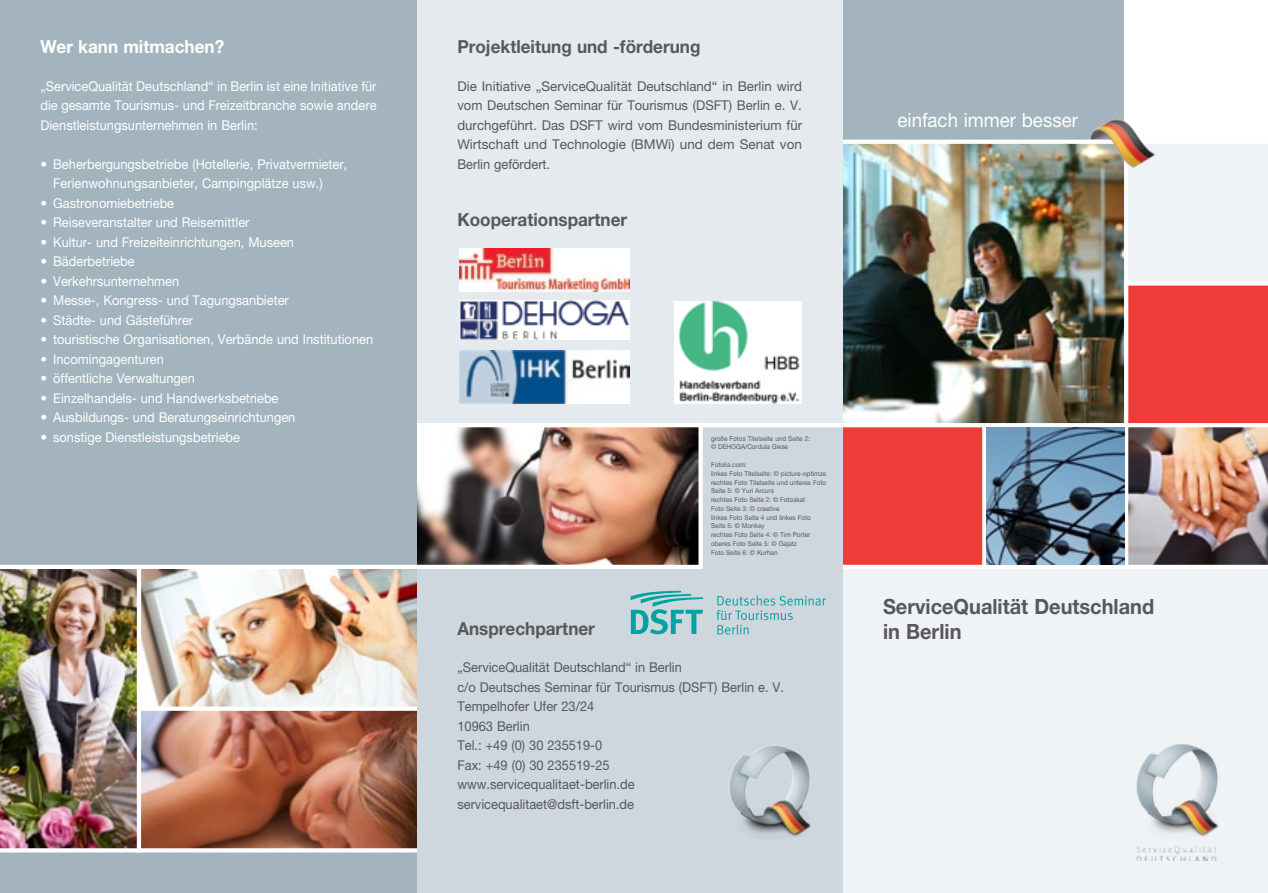
<style>
.page{position:relative;width:1268px;height:893px;background:#fff}
.page>*{position:absolute;margin:0;border:0;box-sizing:border-box;transform-origin:0 0}
.t1{font:700 21px "Helvetica Neue LT Pro";color:#57585a;scale:.95 1}
.t2{font:19.65px "Helvetica Neue LT Pro";color:#fff;scale:.95 1}
.t3{font:700 18px "Helvetica Neue LT Pro";color:#57585a;scale:.95 1}
.t4{font:700 18px "Helvetica Neue LT Pro";color:#fff;scale:.95 1}
.t5{font:13.5px/19.5px "Helvetica Neue LT Pro";color:#fff}
.t6{font:13.5px/19.5px "Helvetica Neue LT Pro";color:#57585a;scale:.95 1}
.t7{font:13.5px/19.5px "Helvetica Neue LT Pro";color:#57585a;text-align:justify}
.t8{font:13.5px/19.5px "Helvetica Neue LT Pro";color:#fff;text-align:justify;scale:.95 1}
.t9{font:6.75px/9px "Helvetica Neue LT Pro";color:#57585a;scale:.95 1}
</style>
<div class="page">
<div style="left:842px;top:0;width:283px;height:142px;background:#a3b4be"></div>
<div style="left:842px;top:142px;width:425px;height:751px;background:#eff3f5"></div>
<img style="left:843px;top:144px;width:280px;height:279px">
<hr style="left:842px;top:140px;width:425px;height:4px;background:#fff">
<img style="left:1127px;top:427px;width:140px;height:138px">
<div style="left:1125px;top:283px;width:142px;height:142px;background:#ee3d39"></div>
<div style="left:842px;top:425px;width:142px;height:142px;background:#ee3d39"></div>
<hr style="left:842px;top:565px;width:425px;height:4px;background:#fff">
<svg style="left:981px;top:427px;width:5px;height:138px"></svg>
<div style="left:417px;top:425px;width:425px;height:468px;background:#ced7dd"></div>
<div style="left:417px;top:0;width:425px;height:425px;background:#e5eaee"></div>
<img style="left:730px;top:746px;width:81px;height:91px">
<div style="left:0;top:0;width:417px;height:893px;background:#a3b4be"></div>
<img style="left:459px;top:249px;width:170px;height:43px">
<svg style="left:1123px;top:0;width:4px;height:565px;fill:#fdfdfd"></svg>
<img style="left:417px;top:427px;width:281px;height:138px">
<div style="left:1125px;top:281px;width:142px;height:5px;background:#fff"></div>
<img style="left:0;top:569px;width:137px;height:279px">
<hr style="left:0;top:565px;width:702px;height:4px;background:#fff">
<img style="left:1085px;top:115px;width:70px;height:55px">
<img style="left:1136px;top:744px;width:83px;height:117px">
<svg style="left:698px;top:427px;width:4px;height:138px"></svg>
<hr style="left:417px;top:423px;width:850px;height:4px;background:#fff">
<img style="left:986px;top:427px;width:137px;height:138px">
<img style="left:141px;top:569px;width:276px;height:138px">
<img style="left:141px;top:711px;width:276px;height:137px">
<svg style="left:0;top:848px;width:417px;height:4px;background:#f6f3f2"></svg>
<svg style="left:141px;top:707px;width:276px;height:4px"></svg>
<hr style="left:137px;top:566px;width:4px;height:287px;background:#fff">
<img style="left:674px;top:301px;width:127px;height:102px">
<img style="left:459px;top:301px;width:170px;height:39px">
<svg style="left:716px;top:595px;width:109px;height:39px"></svg>
<svg style="left:630px;top:591px;width:73px;height:43px"></svg>
<img style="left:459px;top:350px;width:170px;height:54px">
<h3 class="t4" style="left:40px;top:36px;width:195px">Wer kann mitmachen?</h3>
<p class="t8" style="left:40px;top:76px;width:355px">„ServiceQualität Deutschland“ in Berlin ist eine Initiative für die gesamte Tourismus- und Freizeitbranche sowie andere Dienstleistungsunternehmen in Berlin:</p>
<p class="t5" style="left:53px;top:154px;width:295px;text-indent:-13px">• Beherbergungsbetriebe (Hotellerie, Privatvermieter,<br>Ferienwohnungsanbieter, Campingplätze usw.)</p>
<p class="t5" style="left:40px;top:193px;width:135px">• Gastronomiebetriebe</p>
<p class="t5" style="left:40px;top:213px;width:210px">• Reiseveranstalter und Reisemittler</p>
<p class="t5" style="left:40px;top:232px;width:255px">• Kultur- und Freizeiteinrichtungen, Museen</p>
<p class="t5" style="left:40px;top:252px;width:96px">• Bäderbetriebe</p>
<p class="t5" style="left:40px;top:271px;width:140px">• Verkehrsunternehmen</p>
<p class="t5" style="left:40px;top:291px;width:250px">• Messe-, Kongress- und Tagungsanbieter</p>
<p class="t5" style="left:40px;top:310px;width:154px">• Städte- und Gästeführer</p>
<p class="t5" style="left:40px;top:330px;width:334px">• touristische Organisationen, Verbände und Institutionen</p>
<p class="t5" style="left:40px;top:349px;width:125px">• Incomingagenturen</p>
<p class="t5" style="left:40px;top:369px;width:156px">• öffentliche Verwaltungen</p>
<p class="t5" style="left:40px;top:388px;width:239px">• Einzelhandels- und Handwerksbetriebe</p>
<p class="t5" style="left:40px;top:408px;width:256px">• Ausbildungs- und Beratungseinrichtungen</p>
<p class="t5" style="left:40px;top:427px;width:201px">• sonstige Dienstleistungsbetriebe</p>
<h3 class="t3" style="left:457px;top:36px;width:257px">Projektleitung und -förderung</h3>
<p class="t7" style="left:457px;top:76px;width:346px">Die Initiative „ServiceQualität Deutschland“ in Berlin wird vom Deutschen Seminar für Tourismus (DSFT) Berlin e. V. durchgeführt. Das DSFT wird vom Bundesministerium für Wirtschaft und Technologie (BMWi) und dem Senat von Berlin gefördert.</p>
<h3 class="t3" style="left:457px;top:208px;width:180px">Kooperationspartner</h3>
<h2 class="t2" style="left:897px;top:108px;width:191px">einfach immer besser</h2>
<p class="t9" style="left:711px;top:434px;width:106px;line-height:8.1px">große Fotos Titelseite und Seite 2: © DEHOGA/Cordula Giese</p>
<p class="t9" style="left:711px;top:460px;width:123px">Fotolia.com:<br>linkes Foto Titelseite: © picture-optimze rechtes Foto Titelseite und unteres Foto</p>
<p class="t9" style="left:711px;top:486px;width:106px">Seite 5: © Yuri Arcurs<br>rechtes Foto Seite 2: © Fotoskat<br>Foto Seite 3: © craetive<br>linkes Foto Seite 4 und linkes Foto</p>
<p class="t9" style="left:711px;top:521px;width:106px">Seite 5: © Monkey<br>rechtes Foto Seite 4: © Tim Porter oberes Foto Seite 5: © Gajatz<br>Foto Seite 6: © Kurhan</p>
<h1 class="t1" style="left:882px;top:593px;width:287px">ServiceQualität Deutschland</h1>
<h3 class="t3" style="left:457px;top:617px;width:146px">Ansprechpartner</h3>
<h1 class="t1" style="left:882px;top:619px;width:84px">in Berlin</h1>
<p class="t6" style="left:457px;top:657px;width:345px">„ServiceQualität Deutschland“ in Berlin<br>c/o Deutsches Seminar für Tourismus (DSFT) Berlin e. V.<br>Tempelhofer Ufer 23/24<br>10963 Berlin<br>Tel.: +49 (0) 30 235519-0<br>Fax: +49 (0) 30 235519-25 www.servicequalitaet-berlin.de servicequalitaet@dsft-berlin.de</p>
</div>
